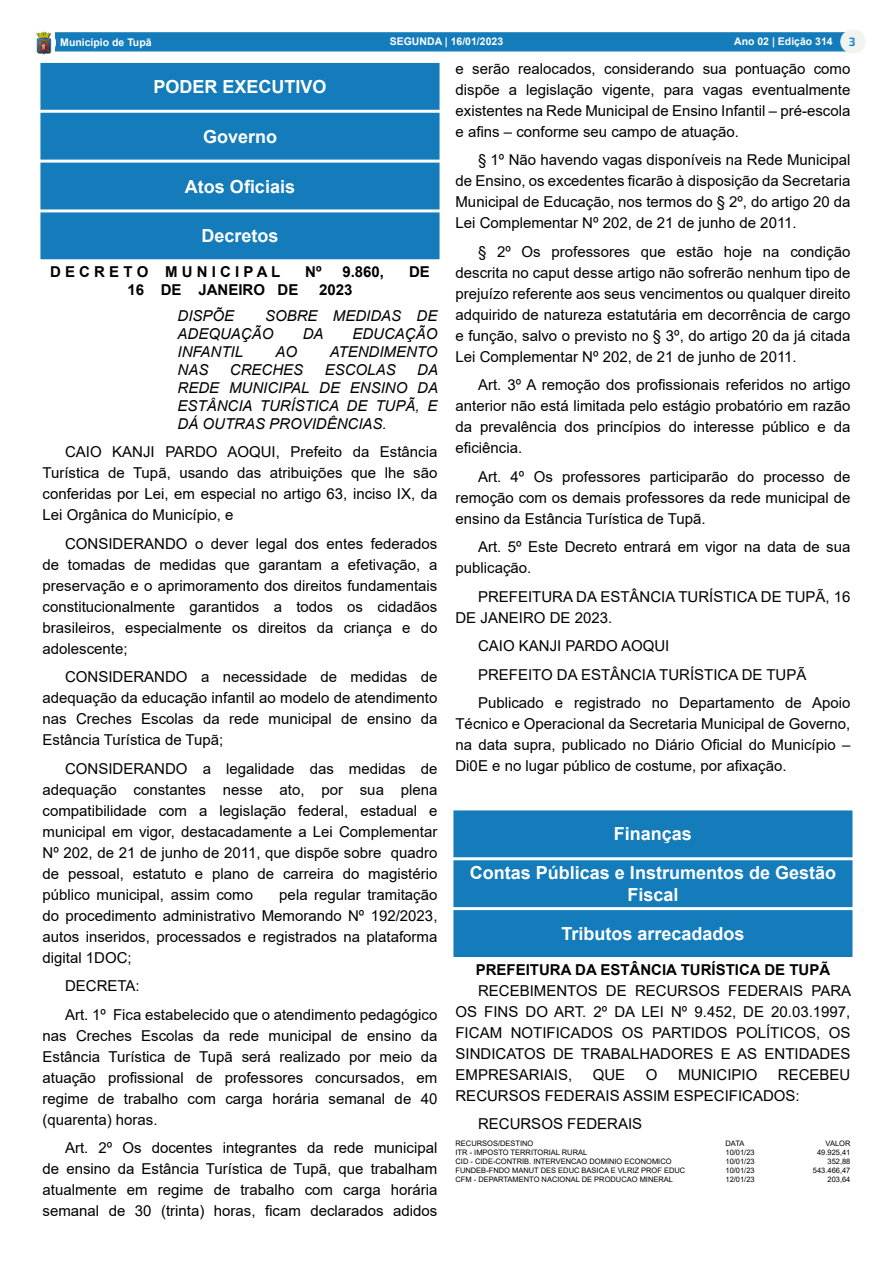
<style>
.page{position:relative;width:893px;height:1263px;background:#fff}
.page>*{position:absolute;margin:0;border:0;box-sizing:border-box;transform-origin:0 0}
.t1{font:700 18px/21.6px "Arial";color:#fff;text-align:center}
._2_-_Corpo{font:15px/21px "Arial";color:#000;text-align:justify}
._3_-_Ementa{font:italic 15px/18px "Arial";color:#000}
._1_-_Cabeçalho{font:700 15px "Arial";color:#000}
.t2{font:700 12px "Exo 2.0";color:#1989d1}
.t3{font:700 10.5px "Arial";color:#fff}
._5_-_TABELAS_CONCURS{font:7.5px "Arial";color:#000}
</style>
<div class="page">
<div style="left:53px;top:32px;width:796px;height:20px;background:#147cbb;border:1px solid #147cbb"></div>
<div style="left:31px;top:30px;width:25px;height:25px;border:1px solid #fff;border-radius:50%"></div>
<img style="left:33px;top:30px;width:21px;height:25px">
<div style="left:841px;top:30px;width:24px;height:23px;background:#f3f4ef;border-radius:50%"></div>
<div style="left:840px;top:30px;width:26px;height:24px;border:1px solid #f3f4ef;border-radius:50%"></div>
<div style="left:41px;top:63px;width:398px;height:46px;background:#147cbb"></div>
<div style="left:40px;top:63px;width:400px;height:47px;border:1px solid #147cbb"></div>
<div style="left:41px;top:113px;width:398px;height:46px;background:#147cbb"></div>
<div style="left:40px;top:113px;width:400px;height:47px;border:1px solid #147cbb"></div>
<div style="left:41px;top:163px;width:398px;height:46px;background:#147cbb"></div>
<div style="left:41px;top:213px;width:398px;height:46px;background:#147cbb"></div>
<div style="left:40px;top:212px;width:400px;height:47px;border:1px solid #147cbb"></div>
<div style="left:454px;top:811px;width:398px;height:46px;background:#147cbb"></div>
<div style="left:453px;top:810px;width:399px;height:47px;border:1px solid #147cbb"></div>
<div style="left:454px;top:861px;width:398px;height:45px;background:#147cbb"></div>
<div style="left:453px;top:860px;width:399px;height:47px;border:1px solid #147cbb"></div>
<div style="left:454px;top:911px;width:398px;height:45px;background:#147cbb"></div>
<div style="left:453px;top:910px;width:399px;height:47px;border:1px solid #147cbb"></div>
<p class="t3" style="left:60px;top:35px;width:93px">Município de Tupã</p>
<p class="t3" style="left:390px;top:34px;width:115px">SEGUNDA | 16/01/2023</p>
<p class="t3" style="left:734px;top:34px;width:100px">Ano 02 | Edição 314</p>
<p class="t2" style="left:849px;top:35px;width:8px">3</p>
<p class="t1" style="left:153px;top:76px;width:175px">PODER EXECUTIVO</p>
<p class="t1" style="left:203px;top:126px;width:76px">Governo</p>
<p class="t1" style="left:185px;top:176px;width:112px">Atos Oficiais</p>
<p class="t1" style="left:201px;top:225px;width:79px">Decretos</p>
<p class="_1_-_Cabeçalho" style="left:50px;top:261px;width:232px">D E C R E T O M U N I C I P A L</p>
<p class="_1_-_Cabeçalho" style="left:305px;top:261px;width:18px">Nº</p>
<p class="_1_-_Cabeçalho" style="left:342px;top:261px;width:43px">9.860,</p>
<p class="_1_-_Cabeçalho" style="left:409px;top:261px;width:22px">DE</p>
<p class="_1_-_Cabeçalho" style="left:127px;top:279px;width:172px">16 DE JANEIRO DE</p>
<p class="_1_-_Cabeçalho" style="left:319px;top:279px;width:35px">2023</p>
<p class="_3_-_Ementa" style="left:178px;top:307px;width:58px">DISPÕE</p>
<p class="_2_-_Corpo" style="left:455px;top:58px;width:396px">e serão realocados, considerando sua pontuação como dispõe a legislação vigente, para vagas eventualmente existentes na Rede Municipal de Ensino Infantil – pré-escola e afins – conforme seu campo de atuação.</p>
<p class="_2_-_Corpo" style="left:455px;top:149px;width:396px;text-indent:22px">§ 1º Não havendo vagas disponíveis na Rede Municipal de Ensino, os excedentes ficarão à disposição da Secretaria Municipal de Educação, nos termos do § 2º, do artigo 20 da Lei Complementar Nº 202, de 21 de junho de 2011.</p>
<p class="_2_-_Corpo" style="left:455px;top:241px;width:396px;text-indent:22px">§ 2º Os professores que estão hoje na condição descrita no caput desse artigo não sofrerão nenhum tipo de prejuízo referente aos seus vencimentos ou qualquer direito adquirido de natureza estatutária em decorrência de cargo e função, salvo o previsto no § 3º, do artigo 20 da já citada Lei Complementar Nº 202, de 21 de junho de 2011.</p>
<p class="_2_-_Corpo" style="left:455px;top:374px;width:396px;text-indent:22px">Art. 3º A remoção dos profissionais referidos no artigo anterior não está limitada pelo estágio probatório em razão da prevalência dos princípios do interesse público e da eficiência.</p>
<p class="_2_-_Corpo" style="left:455px;top:466px;width:396px;text-indent:22px">Art. 4º Os professores participarão do processo de remoção com os demais professores da rede municipal de ensino da Estância Turística de Tupã.</p>
<p class="_2_-_Corpo" style="left:455px;top:536px;width:396px;text-indent:22px">Art. 5º Este Decreto entrará em vigor na data de sua publicação.</p>
<p class="_2_-_Corpo" style="left:455px;top:586px;width:396px;text-indent:22px">PREFEITURA DA ESTÂNCIA TURÍSTICA DE TUPÃ, 16<br>DE JANEIRO DE 2023.</p>
<p class="_2_-_Corpo" style="left:478px;top:635px;width:193px">CAIO KANJI PARDO AOQUI</p>
<p class="_2_-_Corpo" style="left:478px;top:664px;width:330px">PREFEITO DA ESTÂNCIA TURÍSTICA DE TUPÃ</p>
<p class="_2_-_Corpo" style="left:455px;top:692px;width:396px;text-indent:22px">Publicado e registrado no Departamento de Apoio Técnico e Operacional da Secretaria Municipal de Governo, na data supra, publicado no Diário Oficial do Município – Di0E e no lugar público de costume, por afixação.</p>
<p class="_3_-_Ementa" style="left:178px;top:307px;width:261px;text-indent:87px">SOBRE MEDIDAS DE<br>ADEQUAÇÃO</p>
<p class="_3_-_Ementa" style="left:303px;top:325px;width:22px">DA</p>
<p class="_3_-_Ementa" style="left:352px;top:325px;width:87px">EDUCAÇÃO</p>
<p class="_3_-_Ementa" style="left:178px;top:343px;width:67px">INFANTIL</p>
<p class="_3_-_Ementa" style="left:275px;top:343px;width:23px">AO</p>
<p class="_3_-_Ementa" style="left:330px;top:343px;width:109px">ATENDIMENTO</p>
<p class="_3_-_Ementa" style="left:178px;top:361px;width:32px">NAS</p>
<p class="_3_-_Ementa" style="left:230px;top:361px;width:75px">CRECHES</p>
<p class="_3_-_Ementa" style="left:325px;top:361px;width:72px">ESCOLAS</p>
<p class="_3_-_Ementa" style="left:178px;top:361px;width:262px;text-align:justify;text-indent:240px">DA REDE MUNICIPAL DE ENSINO DA ESTÂNCIA TURÍSTICA DE TUPÃ, E DÁ OUTRAS PROVIDÊNCIAS.</p>
<p class="_2_-_Corpo" style="left:43px;top:441px;width:396px;text-indent:22px">CAIO KANJI PARDO AOQUI, Prefeito da Estância Turística de Tupã, usando das atribuições que lhe são conferidas por Lei, em especial no artigo 63, inciso IX, da Lei Orgânica do Município, e</p>
<p class="_2_-_Corpo" style="left:43px;top:533px;width:396px;text-indent:22px">CONSIDERANDO o dever legal dos entes federados de tomadas de medidas que garantam a efetivação, a preservação e o aprimoramento dos direitos fundamentais constitucionalmente garantidos a todos os cidadãos brasileiros, especialmente os direitos da criança e do adolescente;</p>
<p class="_2_-_Corpo" style="left:43px;top:666px;width:396px;text-indent:22px">CONSIDERANDO a necessidade de medidas de adequação da educação infantil ao modelo de atendimento nas Creches Escolas da rede municipal de ensino da Estância Turística de Tupã;</p>
<p class="_2_-_Corpo" style="left:43px;top:758px;width:396px;text-indent:22px">CONSIDERANDO a legalidade das medidas de adequação constantes nesse ato, por sua plena compatibilidade com a legislação federal, estadual e municipal em vigor, destacadamente a Lei Complementar Nº 202, de 21 de junho de 2011, que dispõe sobre quadro de pessoal, estatuto e plano de carreira do magistério público municipal, assim como</p>
<p class="t1" style="left:614px;top:823px;width:80px">Finanças</p>
<p class="t1" style="left:470px;top:862px;width:368px">Contas Públicas e Instrumentos de Gestão<br>Fiscal</p>
<p class="t1" style="left:561px;top:923px;width:185px">Tributos arrecadados</p>
<p class="_1_-_Cabeçalho" style="left:476px;top:959px;width:356px">PREFEITURA DA ESTÂNCIA TURÍSTICA DE TUPÃ</p>
<p class="_2_-_Corpo" style="left:455px;top:980px;width:397px;text-indent:22px">RECEBIMENTOS DE RECURSOS FEDERAIS PARA OS FINS DO ART. 2º DA LEI Nº 9.452, DE 20.03.1997, FICAM NOTIFICADOS OS PARTIDOS POLÍTICOS, OS SINDICATOS DE TRABALHADORES E AS ENTIDADES EMPRESARIAIS,</p>
<p class="_2_-_Corpo" style="left:43px;top:884px;width:396px;text-indent:237px">pela regular tramitação do procedimento administrativo Memorando Nº 192/2023, autos inseridos, processados e registrados na plataforma digital 1DOC;</p>
<p class="_2_-_Corpo" style="left:65px;top:975px;width:76px">DECRETA:</p>
<p class="_2_-_Corpo" style="left:43px;top:1004px;width:396px;text-indent:22px">Art. 1º Fica estabelecido que o atendimento pedagógico nas Creches Escolas da rede municipal de ensino da Estância Turística de Tupã será realizado por meio da atuação profissional de professores concursados, em regime de trabalho com carga horária semanal de 40 (quarenta) horas.</p>
<p class="_2_-_Corpo" style="left:43px;top:1137px;width:396px;text-indent:22px">Art. 2º Os docentes integrantes da rede municipal de ensino da Estância Turística de Tupã, que trabalham atualmente em regime de trabalho com carga horária semanal de 30 (trinta) horas, ficam declarados adidos</p>
<p class="_2_-_Corpo" style="left:593px;top:1064px;width:34px">QUE</p>
<p class="_2_-_Corpo" style="left:646px;top:1064px;width:13px">O</p>
<p class="_2_-_Corpo" style="left:678px;top:1064px;width:81px">MUNICIPIO</p>
<p class="_2_-_Corpo" style="left:455px;top:1064px;width:396px;text-indent:322px">RECEBEU<br>RECURSOS FEDERAIS ASSIM ESPECIFICADOS:</p>
<p class="_2_-_Corpo" style="left:478px;top:1113px;width:166px">RECURSOS FEDERAIS</p>
<p class="_5_-_TABELAS_CONCURS" style="left:455px;top:1138px;width:79px">RECURSOS/DESTINO</p>
<p class="_5_-_TABELAS_CONCURS" style="left:725px;top:1138px;width:20px">DATA</p>
<p class="_5_-_TABELAS_CONCURS" style="left:826px;top:1138px;width:26px">VALOR</p>
<p class="_5_-_TABELAS_CONCURS" style="left:455px;top:1147px;width:133px">ITR - IMPOSTO TERRITORIAL RURAL</p>
<p class="_5_-_TABELAS_CONCURS" style="left:725px;top:1147px;width:31px">10/01/23</p>
<p class="_5_-_TABELAS_CONCURS" style="left:817px;top:1147px;width:35px">49.925,41</p>
<p class="_5_-_TABELAS_CONCURS" style="left:455px;top:1156px;width:218px">CID - CIDE-CONTRIB. INTERVENCAO DOMINIO ECONOMICO</p>
<p class="_5_-_TABELAS_CONCURS" style="left:725px;top:1156px;width:31px">10/01/23</p>
<p class="_5_-_TABELAS_CONCURS" style="left:827px;top:1156px;width:24px">352,88</p>
<p class="_5_-_TABELAS_CONCURS" style="left:455px;top:1165px;width:231px">FUNDEB-FNDO MANUT DES EDUC BASICA E VLRIZ PROF EDUC</p>
<p class="_5_-_TABELAS_CONCURS" style="left:725px;top:1165px;width:31px">10/01/23</p>
<p class="_5_-_TABELAS_CONCURS" style="left:813px;top:1165px;width:39px">543.466,47</p>
<p class="_5_-_TABELAS_CONCURS" style="left:455px;top:1174px;width:219px">CFM - DEPARTAMENTO NACIONAL DE PRODUCAO MINERAL</p>
<p class="_5_-_TABELAS_CONCURS" style="left:725px;top:1174px;width:31px">12/01/23</p>
<p class="_5_-_TABELAS_CONCURS" style="left:827px;top:1174px;width:24px">203,64</p>
</div>
